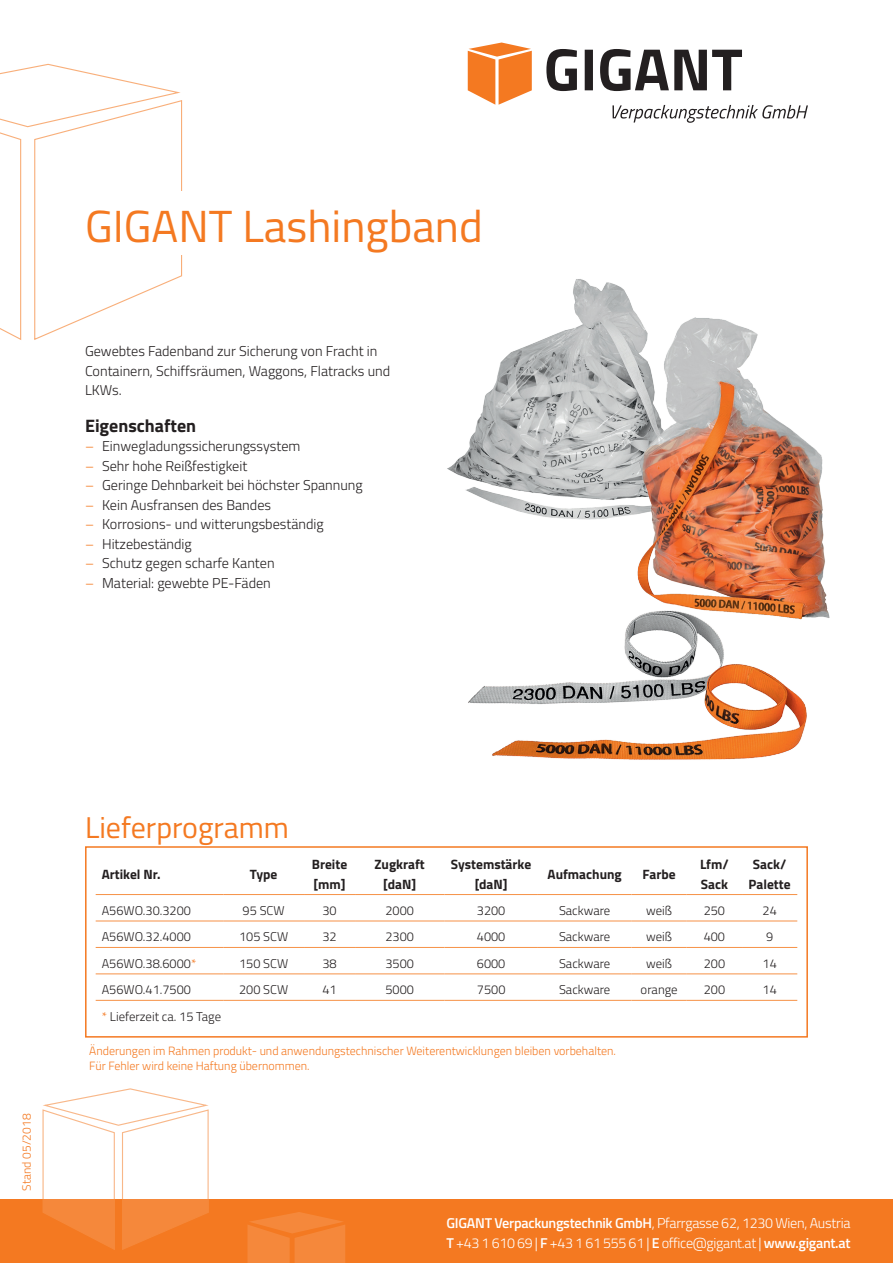
<style>
.page{position:relative;width:893px;height:1263px;background:#fff}
.page>*{position:absolute;margin:0;border:0;box-sizing:border-box;transform-origin:0 0}
.t1{font:45px "Titillium Web";color:#f47921}
.t2{font:30px "Titillium Web";color:#f47921}
.t3{font:700 18px "Titillium Web";color:#231f20}
.t4{font:300 14.25px/19.5px "Titillium Web";color:#231f20}
.t5{font:300 14.25px/19.5px "Titillium Web";letter-spacing:-.02em;color:#fff}
.t6{font:700 13.5px/19.5px "Titillium Web";color:#231f20;text-align:center}
.t7{font:300 12.75px "Titillium Web";color:#231f20}
.t8{font:300 12px/14.4px "Titillium Web";color:#f47921}
.s1{color:#f47921}
.s2{font-weight:600}
</style>
<div class="page">
<div style="left:0;top:1199px;width:893px;height:64px;background:#f47921"></div>
<svg style="left:0;top:63px;width:183px;height:277px"></svg>
<svg style="left:247px;top:1212px;width:98px;height:51px"></svg>
<svg style="left:42px;top:1088px;width:167px;height:162px"></svg>
<div style="left:85px;top:191px;width:723px;height:64px;background:#fff"></div>
<hr style="left:96px;top:894px;width:127px;height:1px;background:#f69146">
<hr style="left:223px;top:894px;width:81px;height:1px;background:#f69146">
<hr style="left:304px;top:894px;width:51px;height:1px;background:#f69146">
<hr style="left:355px;top:894px;width:89px;height:1px;background:#f69146">
<hr style="left:444px;top:894px;width:94px;height:1px;background:#f69146">
<hr style="left:538px;top:894px;width:93px;height:1px;background:#f69146">
<hr style="left:631px;top:894px;width:56px;height:1px;background:#f69146">
<hr style="left:687px;top:894px;width:55px;height:1px;background:#f69146">
<hr style="left:742px;top:894px;width:55px;height:1px;background:#f69146">
<hr style="left:96px;top:921px;width:127px;height:1px;background:#f69146">
<hr style="left:223px;top:921px;width:81px;height:1px;background:#f69146">
<hr style="left:304px;top:921px;width:51px;height:1px;background:#f69146">
<hr style="left:355px;top:921px;width:89px;height:1px;background:#f69146">
<hr style="left:444px;top:921px;width:94px;height:1px;background:#f69146">
<hr style="left:538px;top:921px;width:93px;height:1px;background:#f69146">
<hr style="left:631px;top:921px;width:56px;height:1px;background:#f69146">
<hr style="left:687px;top:921px;width:55px;height:1px;background:#f69146">
<hr style="left:742px;top:921px;width:55px;height:1px;background:#f69146">
<hr style="left:96px;top:947px;width:127px;height:1px;background:#f69146">
<hr style="left:223px;top:947px;width:81px;height:1px;background:#f69146">
<hr style="left:304px;top:947px;width:51px;height:1px;background:#f69146">
<hr style="left:355px;top:947px;width:89px;height:1px;background:#f69146">
<hr style="left:444px;top:947px;width:94px;height:1px;background:#f69146">
<hr style="left:538px;top:947px;width:93px;height:1px;background:#f69146">
<hr style="left:631px;top:947px;width:56px;height:1px;background:#f69146">
<hr style="left:687px;top:947px;width:55px;height:1px;background:#f69146">
<hr style="left:742px;top:947px;width:55px;height:1px;background:#f69146">
<hr style="left:96px;top:973px;width:127px;height:1px;background:#f69146">
<hr style="left:223px;top:973px;width:81px;height:1px;background:#f69146">
<hr style="left:304px;top:973px;width:51px;height:1px;background:#f69146">
<hr style="left:355px;top:973px;width:89px;height:1px;background:#f69146">
<hr style="left:444px;top:973px;width:94px;height:1px;background:#f69146">
<hr style="left:538px;top:973px;width:93px;height:1px;background:#f69146">
<hr style="left:631px;top:973px;width:56px;height:1px;background:#f69146">
<hr style="left:687px;top:973px;width:55px;height:1px;background:#f69146">
<hr style="left:742px;top:973px;width:55px;height:1px;background:#f69146">
<hr style="left:96px;top:1000px;width:127px;height:1px;background:#f69146">
<hr style="left:223px;top:1000px;width:81px;height:1px;background:#f69146">
<hr style="left:304px;top:1000px;width:51px;height:1px;background:#f69146">
<hr style="left:355px;top:1000px;width:89px;height:1px;background:#f69146">
<hr style="left:444px;top:1000px;width:94px;height:1px;background:#f69146">
<hr style="left:538px;top:1000px;width:93px;height:1px;background:#f69146">
<hr style="left:631px;top:1000px;width:56px;height:1px;background:#f69146">
<hr style="left:687px;top:1000px;width:55px;height:1px;background:#f69146">
<hr style="left:742px;top:1000px;width:55px;height:1px;background:#f69146">
<div style="left:85px;top:846px;width:723px;height:191px;border:2px solid #f47921"></div>
<img style="left:447px;top:279px;width:191px;height:240px">
<img style="left:638px;top:317px;width:191px;height:303px">
<img style="left:468px;top:611px;width:257px;height:93px">
<img style="left:491px;top:663px;width:316px;height:97px">
<svg style="left:546px;top:49px;width:196px;height:42px"></svg>
<svg style="left:468px;top:43px;width:64px;height:62px"></svg>
<svg style="left:612px;top:105px;width:196px;height:18px"></svg>
<h1 class="t1" style="left:85px;top:194px;width:399px">GIGANT Lashingband</h1>
<p class="t4" style="left:85px;top:341px;width:307px">Gewebtes Fadenband zur Sicherung von Fracht in<br>Containern, Schiffsräumen, Waggons, Flatracks und<br>LKWs.</p>
<p class="t3" style="left:85px;top:412px;width:113px">Eigenschaften</p>
<p class="t4" style="left:85px;top:436px;width:217px"><span class="s1">–</span> Einwegladungssicherungssystem</p>
<p class="t4" style="left:85px;top:455px;width:164px"><span class="s1">–</span> Sehr hohe Reißfestigkeit</p>
<p class="t4" style="left:85px;top:475px;width:279px"><span class="s1">–</span> Geringe Dehnbarkeit bei höchster Spannung</p>
<p class="t4" style="left:85px;top:494px;width:188px"><span class="s1">–</span> Kein Ausfransen des Bandes</p>
<p class="t4" style="left:85px;top:514px;width:240px"><span class="s1">–</span> Korrosions- und witterungsbeständig</p>
<p class="t4" style="left:85px;top:533px;width:108px"><span class="s1">–</span> Hitzebeständig</p>
<p class="t4" style="left:85px;top:553px;width:191px"><span class="s1">–</span> Schutz gegen scharfe Kanten</p>
<p class="t4" style="left:85px;top:572px;width:187px"><span class="s1">–</span> Material: gewebte PE-Fäden</p>
<p class="t8" style="left:19px;top:1191px;width:78px;rotate:-90deg">Stand 05/2018</p>
<h2 class="t2" style="left:85px;top:805px;width:205px">Lieferprogramm</h2>
<p class="t6" style="left:102px;top:864px;width:61px">Artikel Nr.</p>
<p class="t6" style="left:250px;top:864px;width:29px">Type</p>
<p class="t6" style="left:312px;top:854px;width:37px;text-align:left">Breite [mm]</p>
<p class="t6" style="left:375px;top:854px;width:52px">Zugkraft [daN]</p>
<p class="t6" style="left:451px;top:854px;width:82px">Systemstärke [daN]</p>
<p class="t6" style="left:547px;top:864px;width:76px">Aufmachung</p>
<p class="t6" style="left:642px;top:864px;width:35px">Farbe</p>
<p class="t6" style="left:700px;top:854px;width:30px;text-align:left">Lfm/<br>Sack</p>
<p class="t6" style="left:749px;top:854px;width:44px">Sack/<br>Palette</p>
<p class="t7" style="left:102px;top:901px;width:91px">A56WO.30.3200</p>
<p class="t7" style="left:243px;top:901px;width:44px">95 SCW</p>
<p class="t7" style="left:322px;top:901px;width:16px">30</p>
<p class="t7" style="left:385px;top:901px;width:30px">2000</p>
<p class="t7" style="left:477px;top:901px;width:30px">3200</p>
<p class="t7" style="left:559px;top:901px;width:53px">Sackware</p>
<p class="t7" style="left:646px;top:901px;width:27px">weiß</p>
<p class="t7" style="left:704px;top:901px;width:23px">250</p>
<p class="t7" style="left:762px;top:901px;width:16px">24</p>
<p class="t7" style="left:102px;top:928px;width:91px">A56WO.32.4000</p>
<p class="t7" style="left:239px;top:928px;width:51px">105 SCW</p>
<p class="t7" style="left:322px;top:928px;width:16px">32</p>
<p class="t7" style="left:385px;top:928px;width:30px">2300</p>
<p class="t7" style="left:477px;top:928px;width:30px">4000</p>
<p class="t7" style="left:559px;top:928px;width:53px">Sackware</p>
<p class="t7" style="left:646px;top:928px;width:27px">weiß</p>
<p class="t7" style="left:704px;top:928px;width:23px">400</p>
<p class="t7" style="left:766px;top:928px;width:9px">9</p>
<p class="t7" style="left:102px;top:954px;width:96px">A56WO.38.6000<span class="s1">*</span></p>
<p class="t7" style="left:239px;top:954px;width:51px">150 SCW</p>
<p class="t7" style="left:322px;top:954px;width:16px">38</p>
<p class="t7" style="left:385px;top:954px;width:30px">3500</p>
<p class="t7" style="left:477px;top:954px;width:30px">6000</p>
<p class="t7" style="left:559px;top:954px;width:53px">Sackware</p>
<p class="t7" style="left:646px;top:954px;width:27px">weiß</p>
<p class="t7" style="left:704px;top:954px;width:23px">200</p>
<p class="t7" style="left:763px;top:954px;width:16px">14</p>
<p class="t7" style="left:102px;top:981px;width:91px">A56WO.41.7500</p>
<p class="t7" style="left:239px;top:981px;width:51px">200 SCW</p>
<p class="t7" style="left:322px;top:981px;width:16px">41</p>
<p class="t7" style="left:385px;top:981px;width:30px">5000</p>
<p class="t7" style="left:477px;top:981px;width:30px">7500</p>
<p class="t7" style="left:559px;top:981px;width:53px">Sackware</p>
<p class="t7" style="left:641px;top:981px;width:39px">orange</p>
<p class="t7" style="left:704px;top:981px;width:23px">200</p>
<p class="t7" style="left:763px;top:981px;width:16px">14</p>
<p class="t7" style="left:102px;top:1007px;width:121px"><span class="s1">*</span> Lieferzeit ca. 15 Tage</p>
<p class="t8" style="left:89px;top:1043px;width:528px">Änderungen im Rahmen produkt- und anwendungstechnischer Weiterentwicklungen bleiben vorbehalten.<br>Für Fehler wird keine Haftung übernommen.</p>
<p class="t5" style="left:446px;top:1213px;width:405px"><span class="s2">GIGANT Verpackungstechnik GmbH</span>, Pfarrgasse 62, 1230 Wien, Austria<br><span class="s2">T</span> +43 1 610 69 | <span class="s2">F</span> +43 1 61 555 61 | <span class="s2">E</span> office@gigant.at | <span class="s2">www.gigant.at</span></p>
</div>
